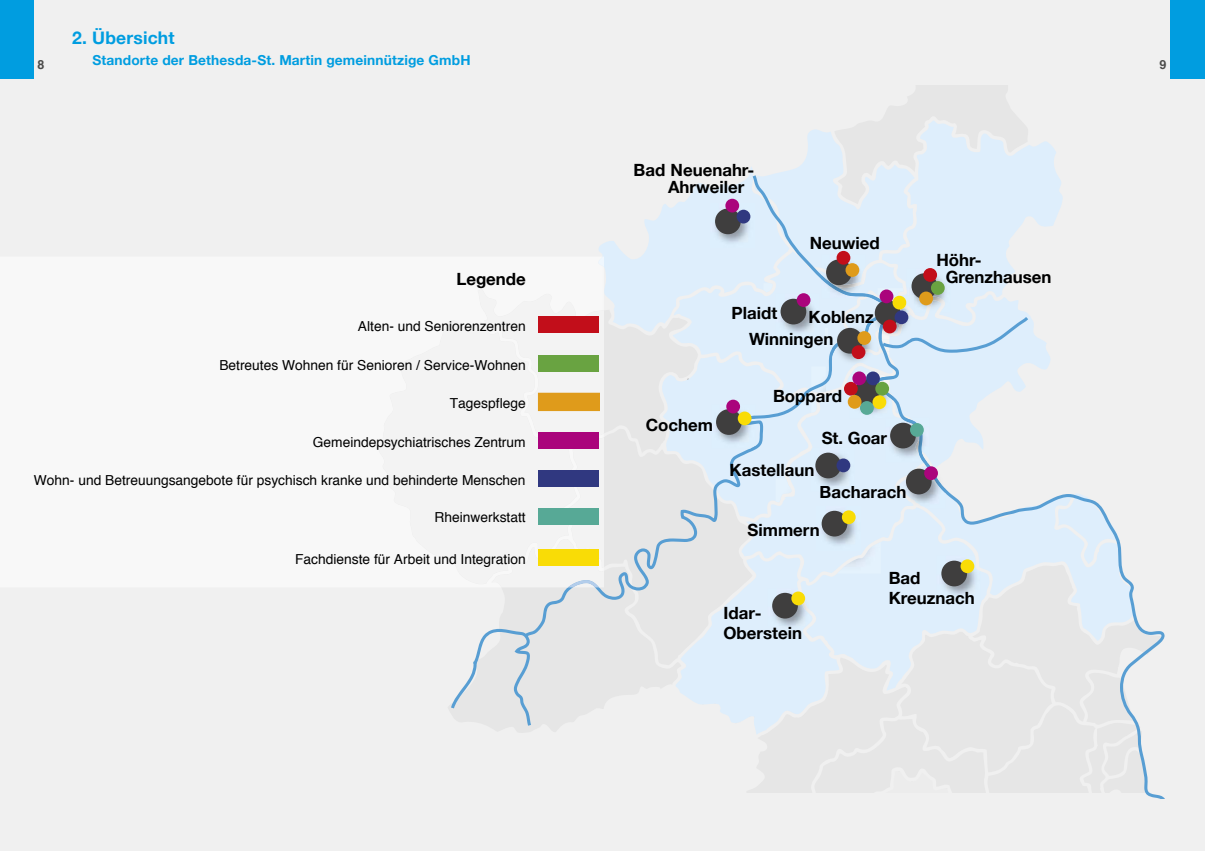
<style>
.page{position:relative;width:1205px;height:851px;background:#fff}
.page>*{position:absolute;margin:0;border:0;box-sizing:border-box;transform-origin:0 0}
.t1{font:700 17.5px "Helvetica Neue";letter-spacing:.01em;color:#009de0}
.t2{font:700 16.88px/20.2px "Helvetica Neue";color:#000}
.t3{font:13.75px "Helvetica";color:#000}
.t4{font:700 13.75px "Helvetica Neue";letter-spacing:.01em;color:#009de0}
.t5{font:700 12.5px "Helvetica";color:#4b4b4a}
</style>
<div class="page">
<div style="left:0;top:0;width:602px;height:850px;background:#f0f0f0"></div>
<div style="left:603px;top:0;width:602px;height:850px;background:#f0f0f0"></div>
<div style="left:1171px;top:0;width:34px;height:78px;background:#009de0"></div>
<div style="left:0;top:0;width:34px;height:78px;background:#009de0"></div>
<svg style="left:451px;top:85px;width:714px;height:707px"></svg>
<div style="left:539px;top:316px;width:60px;height:17px;background:#c20e1a"></div>
<div style="left:539px;top:432px;width:60px;height:16px;background:#aa047c"></div>
<div style="left:539px;top:470px;width:60px;height:17px;background:#303880"></div>
<div style="left:539px;top:355px;width:60px;height:17px;background:#69a341"></div>
<div style="left:539px;top:549px;width:60px;height:17px;background:#f9dc06"></div>
<div style="left:919px;top:291px;width:14px;height:14px;background:#df9b1b;border-radius:50%"></div>
<div style="left:848px;top:395px;width:13px;height:13px;background:#df9b1b;border-radius:50%"></div>
<div style="left:845px;top:263px;width:14px;height:14px;background:#df9b1b;border-radius:50%"></div>
<img style="left:767px;top:588px;width:44px;height:44px">
<img style="left:767px;top:626px;width:34px;height:6px">
<div style="left:772px;top:592px;width:26px;height:26px;background:#3f3e3e;border-radius:50%"></div>
<div style="left:791px;top:591px;width:14px;height:14px;background:#f9dc06;border-radius:50%"></div>
<div style="left:883px;top:319px;width:13px;height:14px;background:#c20e1a;border-radius:50%"></div>
<p class="t1" style="left:72px;top:27px;width:104px">2. Übersicht</p>
<p class="t4" style="left:92px;top:51px;width:379px">Standorte der Bethesda-St. Martin gemeinnützige GmbH</p>
<p class="t5" style="left:38px;top:59px;width:8px">8</p>
<p class="t5" style="left:1159px;top:59px;width:8px">9</p>
<p class="t2" style="left:456px;top:269px;width:71px">Legende</p>
<p class="t3" style="left:358px;top:320px;width:169px">Alten- und Seniorenzentren</p>
<p class="t3" style="left:219px;top:359px;width:308px">Betreutes Wohnen für Senioren / Service-Wohnen</p>
<p class="t3" style="left:450px;top:397px;width:77px">Tagespflege</p>
<p class="t3" style="left:313px;top:436px;width:214px">Gemeindepsychiatrisches Zentrum</p>
<p class="t3" style="left:34px;top:474px;width:493px">Wohn- und Betreuungsangebote für psychisch kranke und behinderte Menschen</p>
<p class="t3" style="left:435px;top:511px;width:93px">Rheinwerkstatt</p>
<p class="t3" style="left:295px;top:553px;width:232px">Fachdienste für Arbeit und Integration</p>
<p class="t2" style="left:668px;top:161px;width:88px;line-height:17.2px;text-indent:-34px">Bad Neuenahr-<br>Ahrweiler</p>
<p class="t2" style="left:810px;top:232px;width:72px">Neuwied</p>
<p class="t2" style="left:731px;top:302px;width:47px">Plaidt</p>
<p class="t2" style="left:808px;top:306px;width:67px">Koblenz</p>
<p class="t2" style="left:646px;top:415px;width:69px">Cochem</p>
<p class="t2" style="left:749px;top:329px;width:86px">Winningen</p>
<p class="t2" style="left:773px;top:385px;width:70px">Boppard</p>
<p class="t2" style="left:821px;top:427px;width:67px">St. Goar</p>
<p class="t2" style="left:729px;top:459px;width:86px">Kastellaun</p>
<p class="t2" style="left:819px;top:481px;width:88px">Bacharach</p>
<p class="t2" style="left:747px;top:519px;width:74px">Simmern</p>
<p class="t2" style="left:946px;top:251px;width:107px;line-height:16.9px;text-indent:-9px">Höhr-<br>Grenzhausen</p>
<p class="t2" style="left:723px;top:602px;width:80px">Idar-<br>Oberstein</p>
<p class="t2" style="left:889px;top:567px;width:88px">Bad<br>Kreuznach</p>
</div>
